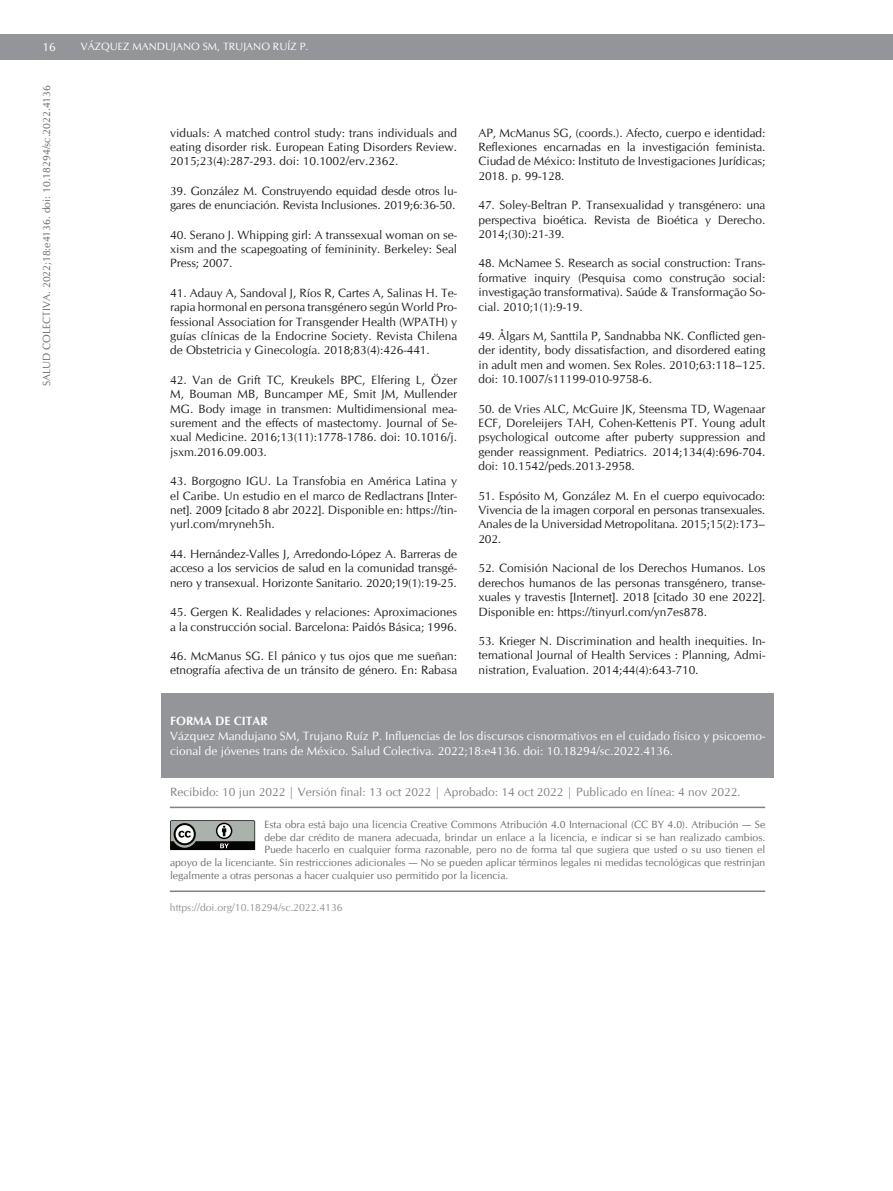
<style>
.page{position:relative;width:893px;height:1191px;background:#fff}
.page>*{position:absolute;margin:0;border:0;box-sizing:border-box;transform-origin:0 0}
.t1{font:12px/14.4px "CG Omega";color:#231f20;text-align:justify}
.t2{font:12px/15px "CG Omega";color:#fff}
.t3{font:12px "CG Omega";color:#808285}
.t4{font:700 12px "CG Omega";color:#fff}
.t5{font:10.5px "CG Omega";color:#6c6d70}
.t6{font:10.5px "CG Omega";color:#939598}
.t7{font:10.5px "CG Omega";color:#fff}
</style>
<div class="page">
<div style="left:0;top:34px;width:893px;height:26px;background:#939598"></div>
<div style="left:162px;top:693px;width:612px;height:84px;background:#939598"></div>
<hr style="left:170px;top:890px;width:595px;height:2px;background:#808285">
<hr style="left:170px;top:806px;width:595px;height:2px;background:#808285">
<svg style="left:170px;top:820px;width:86px;height:31px;background:#7a7e7b"></svg>
<p class="t2" style="left:43px;top:40px;width:15px">16</p>
<p class="t7" style="left:81px;top:40px;width:229px">VÁZQUEZ MANDUJANO SM, TRUJANO RUÍZ P.</p>
<p class="t5" style="left:40px;top:386px;width:303px;rotate:-90deg">SALUD COLECTIVA. 2022;18:e4136. doi: 10.18294/sc.2022.4136</p>
<p class="t1" style="left:170px;top:125px;width:288px">viduals: A matched control study: trans individuals and eating disorder risk. European Eating Disorders Review.<br>2015;23(4):287-293. doi: 10.1002/erv.2362.</p>
<p class="t1" style="left:170px;top:184px;width:288px">39. González M. Construyendo equidad desde otros lu&shy;gares de enunciación. Revista Inclusiones. 2019;6:36-50.</p>
<p class="t1" style="left:170px;top:227px;width:289px">40. Serano J. Whipping girl: A transsexual woman on se&shy;xism and the scapegoating of femininity. Berkeley: Seal Press; 2007.</p>
<p class="t1" style="left:170px;top:286px;width:289px">41. Adauy A, Sandoval J, Ríos R, Cartes A, Salinas H. Te&shy;rapia hormonal en persona transgénero según World Pro&shy;fessional Association for Transgender Health (WPATH) y guías clínicas de la Endocrine Society. Revista Chilena de Obstetricia y Ginecología. 2018;83(4):426-441.</p>
<p class="t1" style="left:170px;top:373px;width:289px">42. Van de Grift TC, Kreukels BPC, Elfering L, Özer M, Bouman MB, Buncamper ME, Smit JM, Mullender MG. Body image in transmen: Multidimensional mea&shy;surement and the effects of mastectomy. Journal of Se&shy;xual Medicine. 2016;13(11):1778-1786. doi: 10.1016/j. jsxm.2016.09.003.</p>
<p class="t1" style="left:170px;top:474px;width:289px">43. Borgogno IGU. La Transfobia en América Latina y el Caribe. Un estudio en el marco de Redlactrans [Inter&shy;net]. 2009 [citado 8 abr 2022]. Disponible en: https://tin&shy;yurl.com/mryneh5h.</p>
<p class="t1" style="left:170px;top:547px;width:288px">44. Hernández-Valles J, Arredondo-López A. Barreras de acceso a los servicios de salud en la comunidad transgé&shy;nero y transexual. Horizonte Sanitario. 2020;19(1):19-25.</p>
<p class="t1" style="left:170px;top:605px;width:288px">45. Gergen K. Realidades y relaciones: Aproximaciones a la construcción social. Barcelona: Paidós Básica; 1996.</p>
<p class="t1" style="left:170px;top:649px;width:288px">46. McManus SG. El pánico y tus ojos que me sueñan: etnografía afectiva de un tránsito de género. En: Rabasa</p>
<p class="t1" style="left:478px;top:125px;width:288px">AP, McManus SG, (coords.). Afecto, cuerpo e identidad:<br>Reflexiones encarnadas en la investigación feminista.<br>Ciudad de México: Instituto de Investigaciones Jurídicas; 2018. p. 99-128.</p>
<p class="t1" style="left:478px;top:198px;width:288px">47. Soley-Beltran P. Transexualidad y transgénero: una perspectiva bioética. Revista de Bioética y Derecho.<br>2014;(30):21-39.</p>
<p class="t1" style="left:478px;top:256px;width:289px">48. McNamee S. Research as social construction: Trans&shy;formative inquiry (Pesquisa como construção social: investigação transformativa). Saúde &amp; Transformação So&shy;cial. 2010;1(1):9-19.</p>
<p class="t1" style="left:478px;top:329px;width:288px">49. Ålgars M, Santtila P, Sandnabba NK. Conflicted gen&shy;der identity, body dissatisfaction, and disordered eating in adult men and women. Sex Roles. 2010;63:118–125. doi: 10.1007/s11199-010-9758-6.</p>
<p class="t1" style="left:478px;top:401px;width:288px">50. de Vries ALC, McGuire JK, Steensma TD, Wagenaar ECF, Doreleijers TAH, Cohen-Kettenis PT. Young adult psychological outcome after puberty suppression and gender reassignment. Pediatrics. 2014;134(4):696-704. doi: 10.1542/peds.2013-2958.</p>
<p class="t1" style="left:478px;top:488px;width:288px">51. Espósito M, González M. En el cuerpo equivocado:<br>Vivencia de la imagen corporal en personas transexuales.<br>Anales de la Universidad Metropolitana. 2015;15(2):173– 202.</p>
<p class="t1" style="left:478px;top:561px;width:289px">52. Comisión Nacional de los Derechos Humanos. Los derechos humanos de las personas transgénero, transe&shy;xuales y travestis [Internet]. 2018 [citado 30 ene 2022].<br>Disponible en: https://tinyurl.com/yn7es878.</p>
<p class="t1" style="left:478px;top:634px;width:289px">53. Krieger N. Discrimination and health inequities. In&shy;ternational Journal of Health Services : Planning, Admi&shy;nistration, Evaluation. 2014;44(4):643-710.</p>
<p class="t4" style="left:170px;top:713px;width:99px">FORMA DE CITAR</p>
<p class="t2" style="left:170px;top:729px;width:597px">Vázquez Mandujano SM, Trujano Ruíz P. Influencias de los discursos cisnormativos en el cuidado físico y psicoemo&shy;cional de jóvenes trans de México. Salud Colectiva. 2022;18:e4136. doi: 10.18294/sc.2022.4136.</p>
<p class="t3" style="left:170px;top:784px;width:572px">Recibido: 10 jun 2022 | Versión final: 13 oct 2022 | Aprobado: 14 oct 2022 | Publicado en línea: 4 nov 2022.</p>
<p class="t5" style="left:264px;top:818px;width:503px">Esta obra está bajo una licencia Creative Commons Atribución 4.0 Internacional (CC BY 4.0). Atribución — Se</p>
<p class="t5" style="left:264px;top:831px;width:503px">debe dar crédito de manera adecuada, brindar un enlace a la licencia, e indicar si se han realizado cambios.</p>
<p class="t5" style="left:264px;top:843px;width:503px">Puede hacerlo en cualquier forma razonable, pero no de forma tal que sugiera que usted o su uso tienen el</p>
<p class="t5" style="left:170px;top:856px;width:597px">apoyo de la licenciante. Sin restricciones adicionales — No se pueden aplicar términos legales ni medidas tecnológicas que restrinjan</p>
<p class="t5" style="left:170px;top:868px;width:340px">legalmente a otras personas a hacer cualquier uso permitido por la licencia.</p>
<p class="t6" style="left:170px;top:901px;width:174px">https://doi.org/10.18294/sc.2022.4136</p>
</div>
